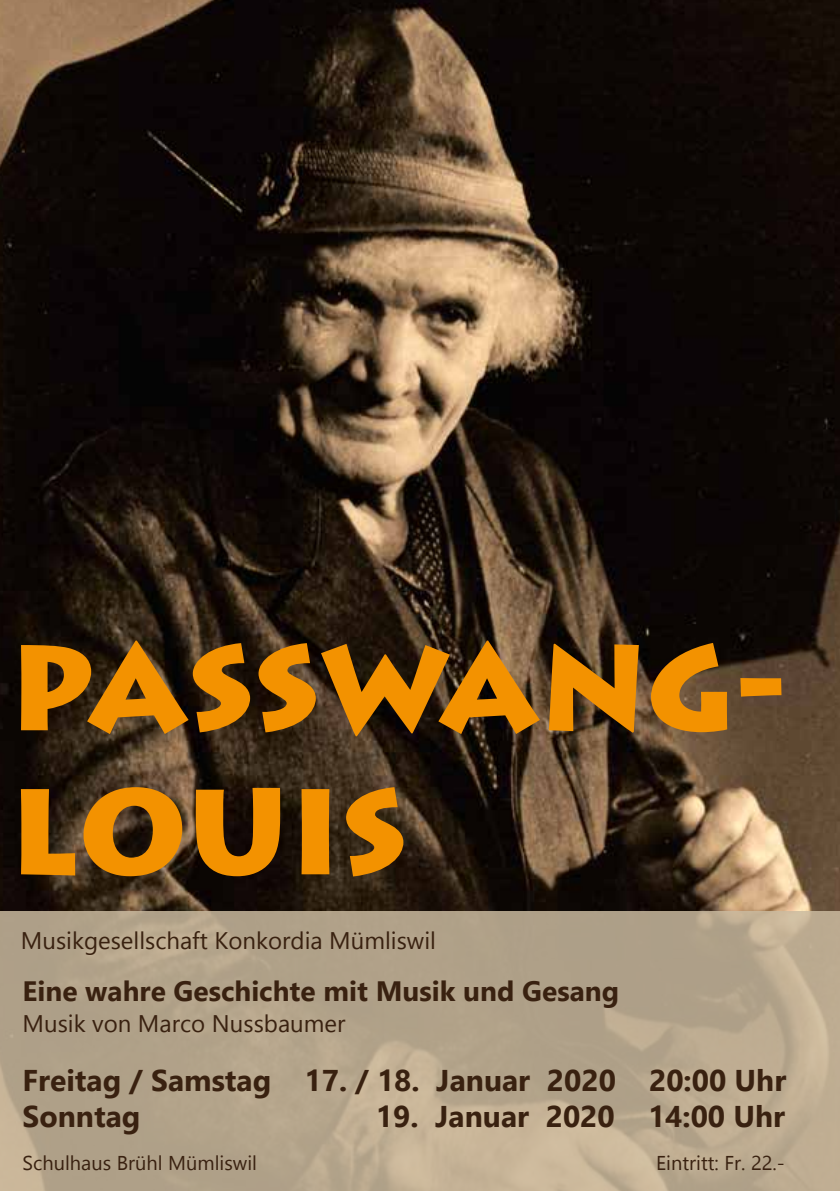
<style>
.page{position:relative;width:840px;height:1191px;background:#fff}
.page>*{position:absolute;margin:0;border:0;box-sizing:border-box;transform-origin:0 0}
.t1{font:900 120px/144px "Lithos Pro";color:#f39200}
.t2{font:700 30px/36px "Gadugi";color:#392110}
.t3{font:700 28px "Gadugi";color:#392110}
.t4{font:24px "Gadugi";color:#392110}
.t5{font:20px "Gadugi";color:#392110}
</style>
<div class="page">
<img style="left:0;top:0;width:839px;height:911px">
<svg style="left:0;top:911px;width:839px;height:280px;background:#b6a68c"></svg>
<h1 class="t1" style="left:8px;top:619px;width:778px">PASSWANG-<br>LOUIS</h1>
<p class="t4" style="left:21px;top:926px;width:416px">Musikgesellschaft Konkordia Mümliswil</p>
<p class="t3" style="left:22px;top:974px;width:597px">Eine wahre Geschichte mit Musik und Gesang</p>
<p class="t4" style="left:22px;top:1009px;width:324px">Musik von Marco Nussbaumer</p>
<p class="t2" style="left:22px;top:1061px;width:764px">Freitag / Samstag 17. / 18. Januar 2020 20:00 Uhr<br>Sonntag</p>
<p class="t2" style="left:376px;top:1097px;width:410px">19. Januar 2020 14:00 Uhr</p>
<p class="t5" style="left:22px;top:1150px;width:236px">Schulhaus Brühl Mümliswil</p>
<p class="t5" style="left:655px;top:1150px;width:130px">Eintritt: Fr. 22.-</p>
</div>
